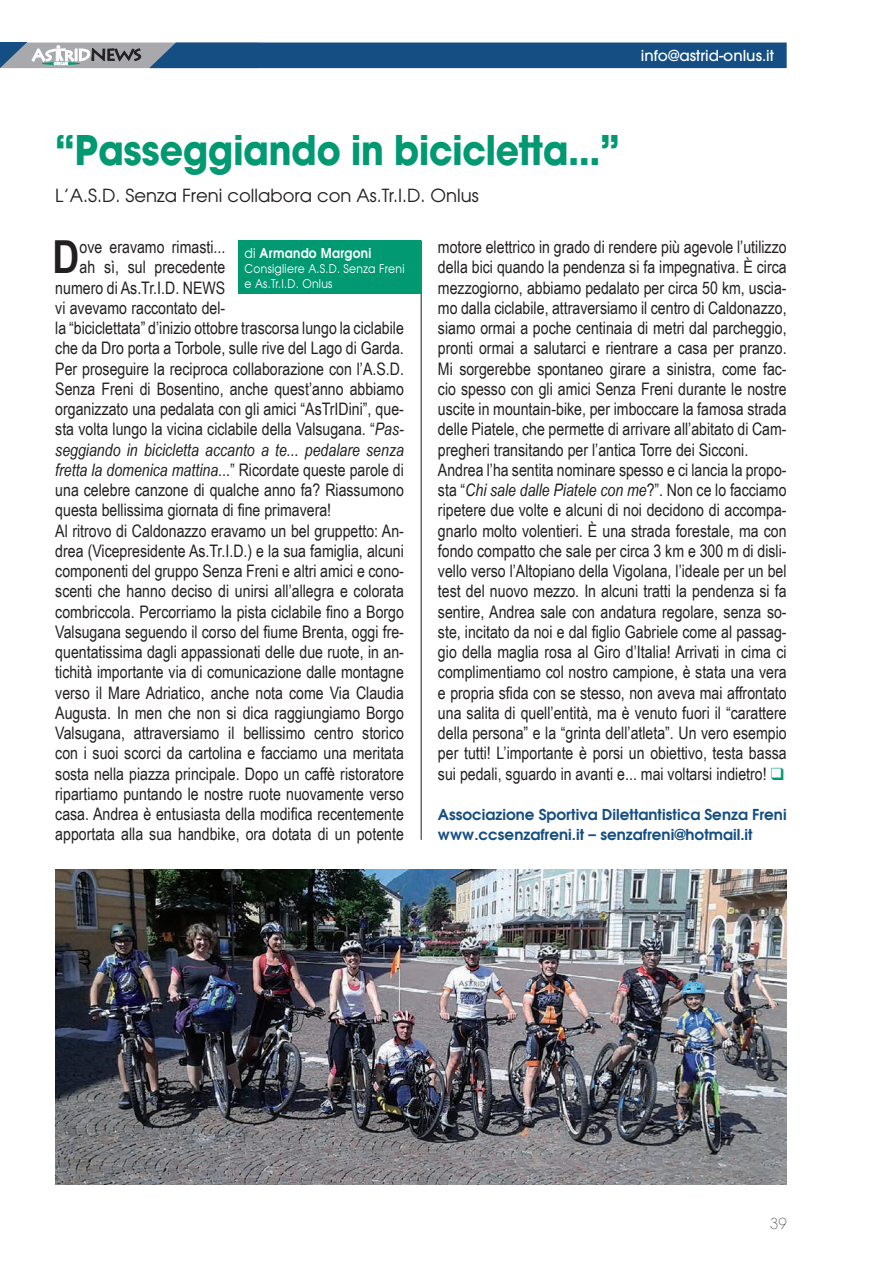
<style>
.page{position:relative;width:893px;height:1263px;background:#fff}
.page>*{position:absolute;margin:0;border:0;box-sizing:border-box;transform-origin:0 0}
.t1{font:700 45.6px "Arial Narrow";color:#231f20}
.t2{font:700 45px "Avant Garde Gothic Itc T";color:#009972;scale:.9 1}
.t3{font:18px "Avant Garde";color:#231f20}
.t4{font:17.25px/20.2px "Arial Narrow";color:#231f20}
.t5{font:italic 17.25px "Arial Narrow";color:#231f20}
.t6{font:600 15px/20.2px "Avant Garde";color:#144e82}
.t7{font:500 15px "Avant Garde";color:#fff}
.t8{font:200 15px "Avant Garde";color:#231f20}
.t9{font:600 13.5px "Avant Garde";letter-spacing:.025em;color:#fff;scale:.9 1}
.t10{font:12px/15px "Avant Garde";letter-spacing:.025em;color:#fff;scale:.9 1}
.s1{font-weight:400}
.s2{font-style:italic}
.s3{color:#009972}
</style>
<div class="page">
<svg style="left:0;top:42px;width:787px;height:27px;background:#3a678f"></svg>
<hr style="left:421px;top:240px;width:1px;height:600px;background:#231f20">
<img style="left:55px;top:870px;width:732px;height:314px">
<div style="left:238px;top:240px;width:183px;height:54px;background:#009972"></div>
<p class="t7" style="left:641px;top:47px;width:135px">info@astrid-onlus.it</p>
<h2 class="t2" style="left:55px;top:123px;width:629px">“Passeggiando in bicicletta…”</h2>
<p class="t3" style="left:55px;top:184px;width:425px">L’A.S.D. Senza Freni collabora con As.Tr.I.D. Onlus</p>
<h1 class="t1" style="left:53px;top:223px;width:28px">D</h1>
<p class="t4" style="left:80px;top:236px;width:147px">ove eravamo rimasti...</p>
<p class="t9" style="left:244px;top:244px;width:143px"><span class="s1">di</span> Armando Margoni</p>
<p class="t10" style="left:244px;top:261px;width:179px">Consigliere A.S.D. Senza Freni e As.Tr.I.D. Onlus</p>
<p class="t4" style="left:80px;top:256px;width:147px">ah sì, sul precedente</p>
<p class="t4" style="left:55px;top:277px;width:172px">numero di As.Tr.I.D. NEWS</p>
<p class="t4" style="left:55px;top:297px;width:172px">vi avevamo raccontato del-</p>
<p class="t4" style="left:55px;top:317px;width:350px">la “biciclettata” d’inizio ottobre trascorsa lungo la ciclabile</p>
<p class="t4" style="left:55px;top:337px;width:350px">che da Dro porta a Torbole, sulle rive del Lago di Garda.</p>
<p class="t4" style="left:55px;top:358px;width:350px">Per proseguire la reciproca collaborazione con l’A.S.D.</p>
<p class="t4" style="left:55px;top:378px;width:350px">Senza Freni di Bosentino, anche quest’anno abbiamo</p>
<p class="t4" style="left:55px;top:398px;width:350px">organizzato una pedalata con gli amici “AsTrIDini”, que-</p>
<p class="t4" style="left:55px;top:418px;width:350px">sta volta lungo la vicina ciclabile della Valsugana. “<span class="s2">Pas-</span></p>
<p class="t5" style="left:55px;top:437px;width:350px">seggiando in bicicletta accanto a te... pedalare senza</p>
<p class="t4" style="left:55px;top:459px;width:350px"><span class="s2">fretta la domenica mattina</span>...” Ricordate queste parole di</p>
<p class="t4" style="left:55px;top:479px;width:350px">una celebre canzone di qualche anno fa? Riassumono</p>
<p class="t4" style="left:55px;top:499px;width:277px">questa bellissima giornata di fine primavera!</p>
<p class="t4" style="left:55px;top:520px;width:350px">Al ritrovo di Caldonazzo eravamo un bel gruppetto: An-</p>
<p class="t4" style="left:55px;top:540px;width:350px">drea (Vicepresidente As.Tr.I.D.) e la sua famiglia, alcuni</p>
<p class="t4" style="left:55px;top:560px;width:350px">componenti del gruppo Senza Freni e altri amici e cono-</p>
<p class="t4" style="left:55px;top:580px;width:350px">scenti che hanno deciso di unirsi all’allegra e colorata</p>
<p class="t4" style="left:55px;top:601px;width:350px">combriccola. Percorriamo la pista ciclabile fino a Borgo</p>
<p class="t4" style="left:55px;top:621px;width:350px">Valsugana seguendo il corso del fiume Brenta, oggi fre-</p>
<p class="t4" style="left:55px;top:641px;width:350px">quentatissima dagli appassionati delle due ruote, in an-</p>
<p class="t4" style="left:55px;top:661px;width:350px">tichità importante via di comunicazione dalle montagne</p>
<p class="t4" style="left:55px;top:682px;width:350px">verso il Mare Adriatico, anche nota come Via Claudia</p>
<p class="t4" style="left:55px;top:702px;width:350px">Augusta. In men che non si dica raggiungiamo Borgo</p>
<p class="t4" style="left:55px;top:722px;width:350px">Valsugana, attraversiamo il bellissimo centro storico</p>
<p class="t4" style="left:55px;top:742px;width:350px">con i suoi scorci da cartolina e facciamo una meritata</p>
<p class="t4" style="left:55px;top:763px;width:350px">sosta nella piazza principale. Dopo un caffè ristoratore</p>
<p class="t4" style="left:55px;top:783px;width:350px">ripartiamo puntando le nostre ruote nuovamente verso</p>
<p class="t4" style="left:55px;top:803px;width:350px">casa. Andrea è entusiasta della modifica recentemente</p>
<p class="t4" style="left:55px;top:823px;width:350px">apportata alla sua handbike, ora dotata di un potente</p>
<p class="t4" style="left:438px;top:236px;width:350px">motore elettrico in grado di rendere più agevole l’utilizzo della bici quando la pendenza si fa impegnativa. È circa mezzogiorno, abbiamo pedalato per circa 50 km, uscia&shy;mo dalla ciclabile, attraversiamo il centro di Caldonazzo, siamo ormai a poche centinaia di metri dal parcheggio, pronti ormai a salutarci e rientrare a casa per pranzo.<br>Mi sorgerebbe spontaneo girare a sinistra, come fac&shy;cio spesso con gli amici Senza Freni durante le nostre uscite in mountain-bike, per imboccare la famosa strada delle Piatele, che permette di arrivare all’abitato di Cam&shy;pregheri transitando per l’antica Torre dei Sicconi.<br>Andrea l’ha sentita nominare spesso e ci lancia la propo&shy;sta “<span class="s2">Chi sale dalle Piatele con me</span>?”. Non ce lo facciamo ripetere due volte e alcuni di noi decidono di accompa&shy;gnarlo molto volentieri. È una strada forestale, ma con fondo compatto che sale per circa 3 km e 300 m di disli&shy;vello verso l’Altopiano della Vigolana, l’ideale per un bel test del nuovo mezzo. In alcuni tratti la pendenza si fa sentire, Andrea sale con andatura regolare, senza so&shy;ste, incitato da noi e dal figlio Gabriele come al passag&shy;gio della maglia rosa al Giro d’Italia! Arrivati in cima ci complimentiamo col nostro campione, è stata una vera e propria sfida con se stesso, non aveva mai affrontato una salita di quell’entità, ma è venuto fuori il “carattere della persona” e la “grinta dell’atleta”. Un vero esempio per tutti! L’importante è porsi un obiettivo, testa bassa sui pedali, sguardo in avanti e... mai voltarsi indietro! <span class="s3">❑</span></p>
<p class="t6" style="left:438px;top:804px;width:350px">Associazione Sportiva Dilettantistica Senza Freni www.ccsenzafreni.it – senzafreni@hotmail.it</p>
<p class="t8" style="left:770px;top:1215px;width:18px">39</p>
</div>
